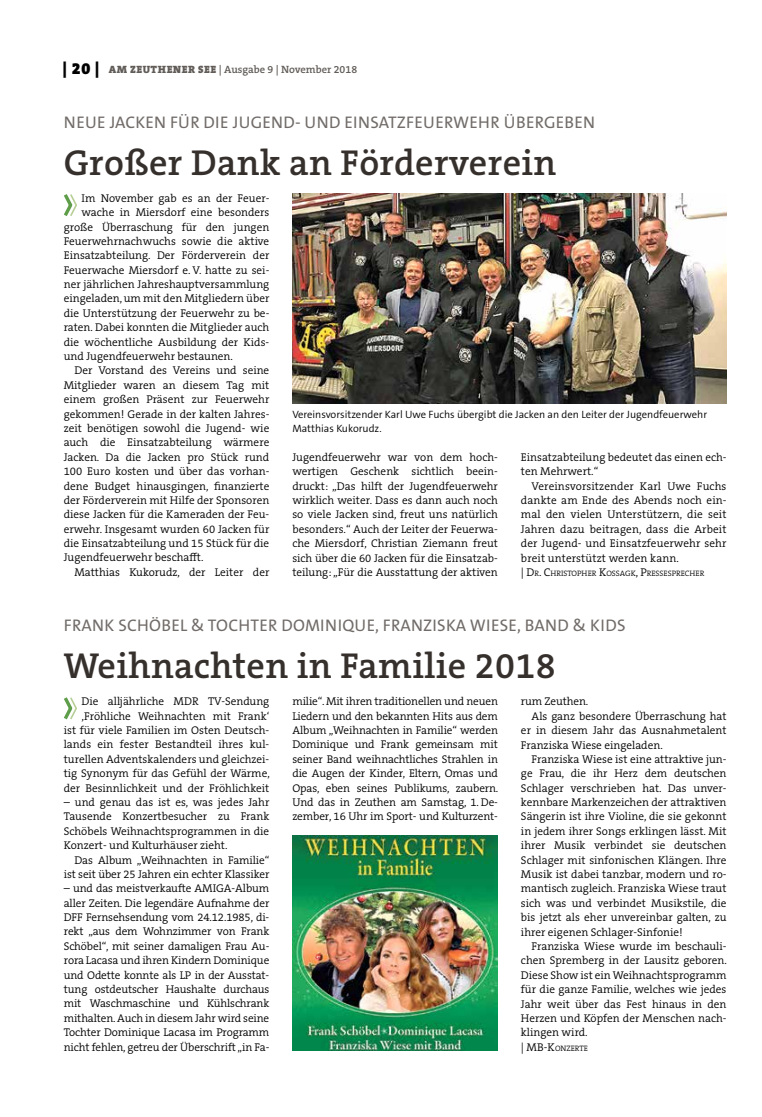
<style>
.page{position:relative;width:762px;height:1117px;background:#fff}
.page>*{position:absolute;margin:0;border:0;box-sizing:border-box;transform-origin:0 0}
.t1{font:600 36.25px "The Serif B W6";letter-spacing:.01em;color:#36302d}
.t2{font:16.88px "The Sans B W5 Plain";letter-spacing:.015em;color:#716c69}
.t3{font:300 11.25px/14.4px "The Serif B W4";color:#000;text-align:justify}
.t4{font:300 10.62px/14.4px "The Sans B W4";color:#000}
.t5{font:600 10.62px "The Serif B W6";color:#615c58}
.t6{font:300 7.88px "The Serif B W4";color:#000}
.s1{font-family:"The Serif B W9";font-weight:900;font-size:16.25px;color:#000}
.s2{font-family:"The Serif B W9";font-weight:900}
.s3{font-size:11.25px}
</style>
<div class="page">
<svg style="left:64px;top:194px;width:13px;height:22px"></svg>
<img style="left:292px;top:193px;width:434px;height:210px">
<svg style="left:64px;top:697px;width:13px;height:23px"></svg>
<img style="left:292px;top:835px;width:206px;height:215px">
<p class="t5" style="left:63px;top:63px;width:296px"><span class="s1">| 20 |</span> <span class="s2">AM ZEUTHENER SEE</span> | Ausgabe 9 | November 2018</p>
<h2 class="t2" style="left:64px;top:111px;width:533px">NEUE JACKEN FÜR DIE JUGEND- UND EINSATZFEUERWEHR ÜBERGEBEN</h2>
<h1 class="t1" style="left:64px;top:139px;width:494px">Großer Dank an Förderverein</h1>
<p class="t3" style="left:82px;top:191px;width:188px">Im November gab es an der Feuer-</p>
<p class="t3" style="left:82px;top:205px;width:189px">wache in Miersdorf eine besonders</p>
<p class="t3" style="left:64px;top:219px;width:207px">große Überraschung für den jungen</p>
<p class="t3" style="left:64px;top:234px;width:207px">Feuerwehrnachwuchs sowie die aktive</p>
<p class="t3" style="left:64px;top:248px;width:207px">Einsatzabteilung. Der Förderverein der</p>
<p class="t3" style="left:64px;top:263px;width:207px">Feuerwache Miersdorf e. V. hatte zu sei-</p>
<p class="t3" style="left:64px;top:277px;width:207px">ner jährlichen Jahreshauptversammlung</p>
<p class="t3" style="left:64px;top:291px;width:207px">eingeladen, um mit den Mitgliedern über</p>
<p class="t3" style="left:64px;top:306px;width:207px">die Unterstützung der Feuerwehr zu be-</p>
<p class="t3" style="left:64px;top:320px;width:207px">raten. Dabei konnten die Mitglieder auch</p>
<p class="t3" style="left:64px;top:334px;width:207px">die wöchentliche Ausbildung der Kids-</p>
<p class="t3" style="left:64px;top:349px;width:171px">und Jugendfeuerwehr bestaunen.</p>
<p class="t3" style="left:74px;top:363px;width:196px">Der Vorstand des Vereins und seine</p>
<p class="t3" style="left:64px;top:378px;width:207px">Mitglieder waren an diesem Tag mit</p>
<p class="t3" style="left:64px;top:392px;width:207px">einem großen Präsent zur Feuerwehr</p>
<p class="t3" style="left:64px;top:406px;width:207px">gekommen! Gerade in der kalten Jahres-</p>
<p class="t3" style="left:64px;top:421px;width:207px">zeit benötigen sowohl die Jugend- wie</p>
<p class="t3" style="left:64px;top:435px;width:207px">auch die Einsatzabteilung wärmere</p>
<p class="t3" style="left:64px;top:449px;width:207px">Jacken. Da die Jacken pro Stück rund</p>
<p class="t3" style="left:64px;top:464px;width:206px">100 Euro kosten und über das vorhan-</p>
<p class="t3" style="left:64px;top:478px;width:207px">dene Budget hinausgingen, finanzierte</p>
<p class="t3" style="left:64px;top:493px;width:207px">der Förderverein mit Hilfe der Sponsoren</p>
<p class="t3" style="left:64px;top:507px;width:207px">diese Jacken für die Kameraden der Feu-</p>
<p class="t3" style="left:64px;top:521px;width:207px">erwehr. Insgesamt wurden 60 Jacken für</p>
<p class="t3" style="left:64px;top:536px;width:207px">die Einsatzabteilung und 15 Stück für die</p>
<p class="t3" style="left:64px;top:550px;width:141px">Jugendfeuerwehr beschafft.</p>
<p class="t3" style="left:74px;top:564px;width:196px">Matthias Kukorudz, der Leiter der</p>
<p class="t4" style="left:292px;top:407px;width:416px">Vereinsvorsitzender Karl Uwe Fuchs übergibt die Jacken an den Leiter der Jugendfeuerwehr<br>Matthias Kukorudz.</p>
<p class="t3" style="left:292px;top:449px;width:207px">Jugendfeuerwehr war von dem hoch&shy;wertigen Geschenk sichtlich beein&shy;druckt: „Das hilft der Jugendfeuerwehr wirklich weiter. Dass es dann auch noch so viele Jacken sind, freut uns natürlich besonders.“ Auch der Leiter der Feuerwa&shy;che Miersdorf, Christian Ziemann freut sich über die 60 Jacken für die Einsatzab&shy;teilung: „Für die Ausstattung der aktiven</p>
<p class="t3" style="left:521px;top:450px;width:207px">Einsatzabteilung bedeutet das einen ech&shy;ten Mehrwert.“</p>
<p class="t3" style="left:521px;top:478px;width:207px;text-indent:11px">Vereinsvorsitzender Karl Uwe Fuchs dankte am Ende des Abends noch ein&shy;mal den vielen Unterstützern, die seit Jahren dazu beitragen, dass die Arbeit der Jugend- und Einsatzfeuerwehr sehr breit unterstützt werden kann.</p>
<p class="t6" style="left:521px;top:568px;width:185px"><span class="s3">| D</span>R<span class="s3">. C</span>HRISTOPHER <span class="s3">K</span>OSSAGK<span class="s3">, P</span>RESSESPRECHER</p>
<h2 class="t2" style="left:64px;top:614px;width:563px">FRANK SCHÖBEL &amp; TOCHTER DOMINIQUE, FRANZISKA WIESE, BAND &amp; KIDS</h2>
<h1 class="t1" style="left:64px;top:642px;width:493px">Weihnachten in Familie 2018</h1>
<p class="t3" style="left:64px;top:694px;width:208px;text-align:right">Die alljährliche MDR TV-Sendung ‚Fröhliche Weihnachten mit Frank‘<br>ist für viele Familien im Osten Deutsch&shy;lands ein fester Bestandteil ihres kul&shy;turellen Adventskalenders und gleichzei&shy;tig Synonym für das Gefühl der Wärme, der Besinnlichkeit und der Fröhlichkeit</p>
<p class="t3" style="left:64px;top:794px;width:207px">– und genau das ist es, was jedes Jahr Tausende Konzertbesucher zu Frank Schöbels Weihnachtsprogrammen in die Konzert- und Kulturhäuser zieht.</p>
<p class="t3" style="left:64px;top:852px;width:207px;text-align:right">Das Album „Weihnachten in Familie“ ist seit über 25 Jahren ein echter Klassiker</p>
<p class="t3" style="left:64px;top:881px;width:207px">– und das meistverkaufte AMIGA-Album aller Zeiten. Die legendäre Aufnahme der DFF Fernsehsendung vom 24.12.1985, di&shy;rekt „aus dem Wohnzimmer von Frank Schöbel“, mit seiner damaligen Frau Au&shy;rora Lacasa und ihren Kindern Dominique und Odette konnte als LP in der Ausstat&shy;tung ostdeutscher Haushalte durchaus mit Waschmaschine und Kühlschrank mithalten. Auch in diesem Jahr wird seine Tochter Dominique Lacasa im Programm nicht fehlen, getreu der Überschrift „in Fa-</p>
<p class="t3" style="left:292px;top:694px;width:207px">milie“. Mit ihren traditionellen und neuen Liedern und den bekannten Hits aus dem Album „Weihnachten in Familie“ werden Dominique und Frank gemeinsam mit seiner Band weihnachtliches Strahlen in die Augen der Kinder, Eltern, Omas und Opas, eben seines Publikums, zaubern.<br>Und das in Zeuthen am Samstag, 1. De&shy;zember, 16 Uhr im Sport- und Kulturzent-</p>
<p class="t3" style="left:521px;top:694px;width:69px">rum Zeuthen.</p>
<p class="t3" style="left:531px;top:708px;width:196px">Als ganz besondere Überraschung hat</p>
<p class="t3" style="left:521px;top:723px;width:207px">er in diesem Jahr das Ausnahmetalent</p>
<p class="t3" style="left:521px;top:737px;width:143px">Franziska Wiese eingeladen.</p>
<p class="t3" style="left:531px;top:751px;width:196px">Franziska Wiese ist eine attraktive jun-</p>
<p class="t3" style="left:521px;top:766px;width:207px">ge Frau, die ihr Herz dem deutschen</p>
<p class="t3" style="left:521px;top:780px;width:207px">Schlager verschrieben hat. Das unver-</p>
<p class="t3" style="left:521px;top:795px;width:207px">kennbare Markenzeichen der attraktiven</p>
<p class="t3" style="left:521px;top:809px;width:207px">Sängerin ist ihre Violine, die sie gekonnt</p>
<p class="t3" style="left:521px;top:823px;width:207px">in jedem ihrer Songs erklingen lässt. Mit</p>
<p class="t3" style="left:521px;top:838px;width:207px">ihrer Musik verbindet sie deutschen</p>
<p class="t3" style="left:521px;top:852px;width:207px">Schlager mit sinfonischen Klängen. Ihre</p>
<p class="t3" style="left:521px;top:866px;width:207px">Musik ist dabei tanzbar, modern und ro-</p>
<p class="t3" style="left:521px;top:881px;width:207px">mantisch zugleich. Franziska Wiese traut</p>
<p class="t3" style="left:521px;top:895px;width:207px">sich was und verbindet Musikstile, die</p>
<p class="t3" style="left:521px;top:910px;width:207px">bis jetzt als eher unvereinbar galten, zu</p>
<p class="t3" style="left:521px;top:924px;width:163px">ihrer eigenen Schlager-Sinfonie!</p>
<p class="t3" style="left:531px;top:938px;width:196px">Franziska Wiese wurde im beschauli-</p>
<p class="t3" style="left:521px;top:953px;width:207px">chen Spremberg in der Lausitz geboren.</p>
<p class="t3" style="left:521px;top:967px;width:207px">Diese Show ist ein Weihnachtsprogramm</p>
<p class="t3" style="left:521px;top:981px;width:207px">für die ganze Familie, welches wie jedes</p>
<p class="t3" style="left:521px;top:996px;width:207px">Jahr weit über das Fest hinaus in den</p>
<p class="t3" style="left:521px;top:1010px;width:207px">Herzen und Köpfen der Menschen nach-</p>
<p class="t3" style="left:521px;top:1025px;width:68px">klingen wird.</p>
<p class="t6" style="left:521px;top:1042px;width:69px"><span class="s3">| MB-K</span>ONZERTE</p>
</div>
